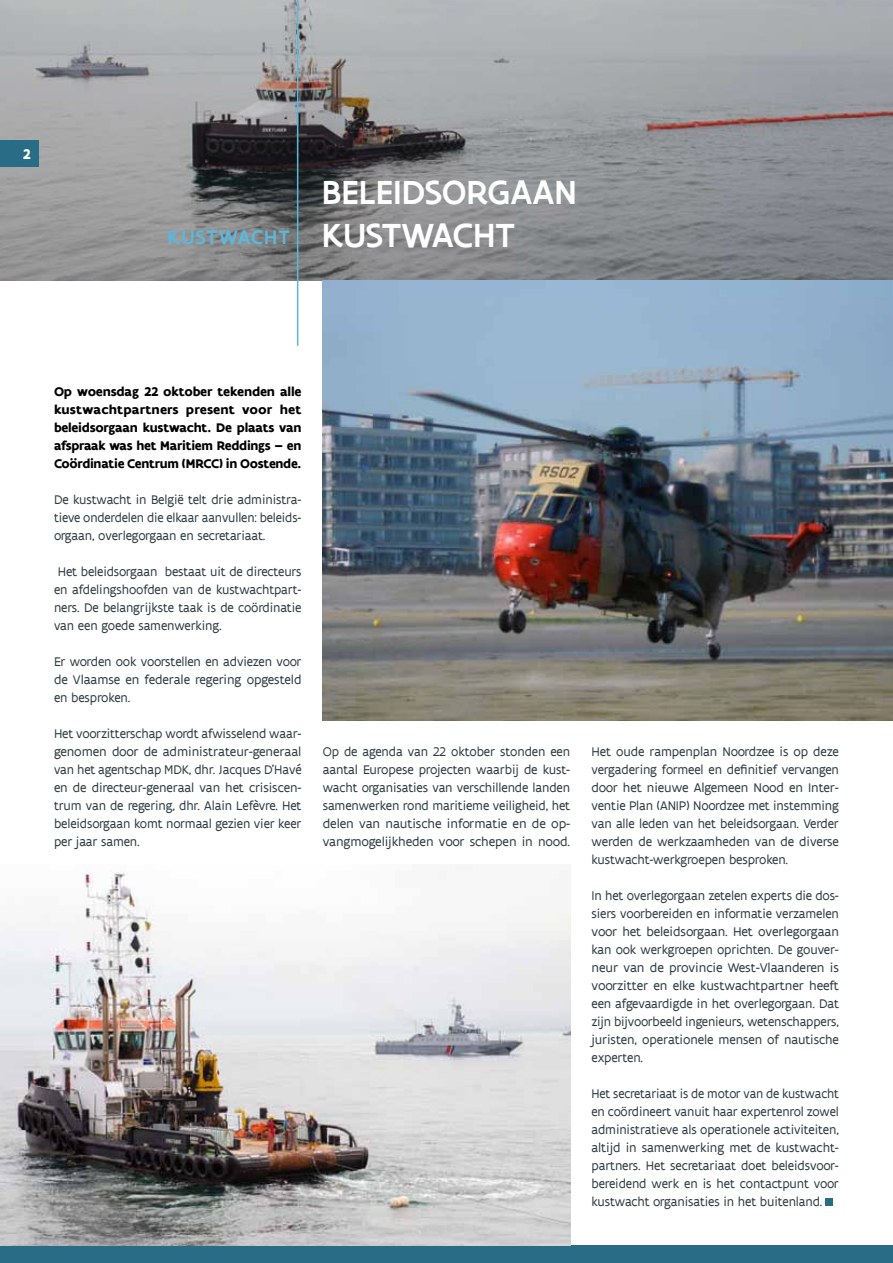
<style>
.page{position:relative;width:893px;height:1263px;background:#fff}
.page>*{position:absolute;margin:0;border:0;box-sizing:border-box;transform-origin:0 0}
.t1{font:500 36px/43.2px "Flanders Art Sans";color:#fff}
.t2{font:500 21px "Flanders Art Sans";letter-spacing:.055em;color:#5ab9df}
.t3{font:700 15px "Flanders Art Sans";color:#fff}
.t4{font:13.5px/18px "Flanders Art Sans";letter-spacing:-.01em;color:#2c393f;text-align:justify}
.t5{font:700 13.5px/18px "Flanders Art Sans";letter-spacing:-.02em;color:#000;text-align:justify}
</style>
<div class="page">
<svg style="left:0;top:0;width:893px;height:280px;background:#929396"></svg>
<div style="left:0;top:140px;width:38px;height:27px;background:#286c86"></div>
<div style="left:0;top:1246px;width:893px;height:17px;background:#286c86"></div>
<hr style="left:297px;top:0;width:1px;height:346px;background:#5ab9df">
<img style="left:0;top:872px;width:571px;height:374px">
<img style="left:323px;top:280px;width:570px;height:440px">
<div style="left:825px;top:1198px;width:8px;height:8px;background:#286c86"></div>
<p class="t3" style="left:23px;top:145px;width:9px">2</p>
<h2 class="t2" style="left:168px;top:224px;width:124px">KUSTWACHT</h2>
<h1 class="t1" style="left:322px;top:171px;width:257px">BELEIDSORGAAN<br>KUSTWACHT</h1>
<p class="t5" style="left:54px;top:383px;width:249px">Op woensdag 22 oktober tekenden alle kustwachtpartners present voor het beleidsorgaan kustwacht. De plaats van afspraak was het Maritiem Reddings – en Coördinatie Centrum (MRCC) in Oostende.</p>
<p class="t4" style="left:54px;top:491px;width:249px">De kustwacht in België telt drie administra&shy;tieve onderdelen die elkaar aanvullen: beleids&shy;orgaan, overlegorgaan en secretariaat.</p>
<p class="t4" style="left:54px;top:563px;width:249px">Het beleidsorgaan bestaat uit de directeurs en afdelingshoofden van de kustwachtpart&shy;ners. De belangrijkste taak is de coördinatie van een goede samenwerking.</p>
<p class="t4" style="left:54px;top:653px;width:249px">Er worden ook voorstellen en adviezen voor de Vlaamse en federale regering opgesteld en besproken.</p>
<p class="t4" style="left:54px;top:725px;width:249px">Het voorzitterschap wordt afwisselend waar&shy;genomen door de administrateur-generaal van het agentschap MDK, dhr. Jacques D’Havé en de directeur-generaal van het crisiscen&shy;trum van de regering, dhr. Alain Lefèvre. Het beleidsorgaan komt normaal gezien vier keer per jaar samen.</p>
<p class="t4" style="left:323px;top:743px;width:249px">Op de agenda van 22 oktober stonden een aantal Europese projecten waarbij de kust&shy;wacht organisaties van verschillende landen samenwerken rond maritieme veiligheid, het delen van nautische informatie en de op&shy;vangmogelijkheden voor schepen in nood.</p>
<p class="t4" style="left:591px;top:743px;width:249px">Het oude rampenplan Noordzee is op deze vergadering formeel en definitief vervangen door het nieuwe Algemeen Nood en Inter&shy;ventie Plan (ANIP) Noordzee met instemming van alle leden van het beleidsorgaan. Verder werden de werkzaamheden van de diverse kustwacht-werkgroepen besproken.</p>
<p class="t4" style="left:591px;top:887px;width:249px">In het overlegorgaan zetelen experts die dos&shy;siers voorbereiden en informatie verzamelen voor het beleidsorgaan. Het overlegorgaan kan ook werkgroepen oprichten. De gouver&shy;neur van de provincie West-Vlaanderen is voorzitter en elke kustwachtpartner heeft een afgevaardigde in het overlegorgaan. Dat zijn bijvoorbeeld ingenieurs, wetenschappers, juristen, operationele mensen of nautische experten.</p>
<p class="t4" style="left:591px;top:1085px;width:249px">Het secretariaat is de motor van de kustwacht en coördineert vanuit haar expertenrol zowel administratieve als operationele activiteiten, altijd in samenwerking met de kustwacht&shy;partners. Het secretariaat doet beleidsvoor&shy;bereidend werk en is het contactpunt voor kustwacht organisaties in het buitenland.</p>
</div>
